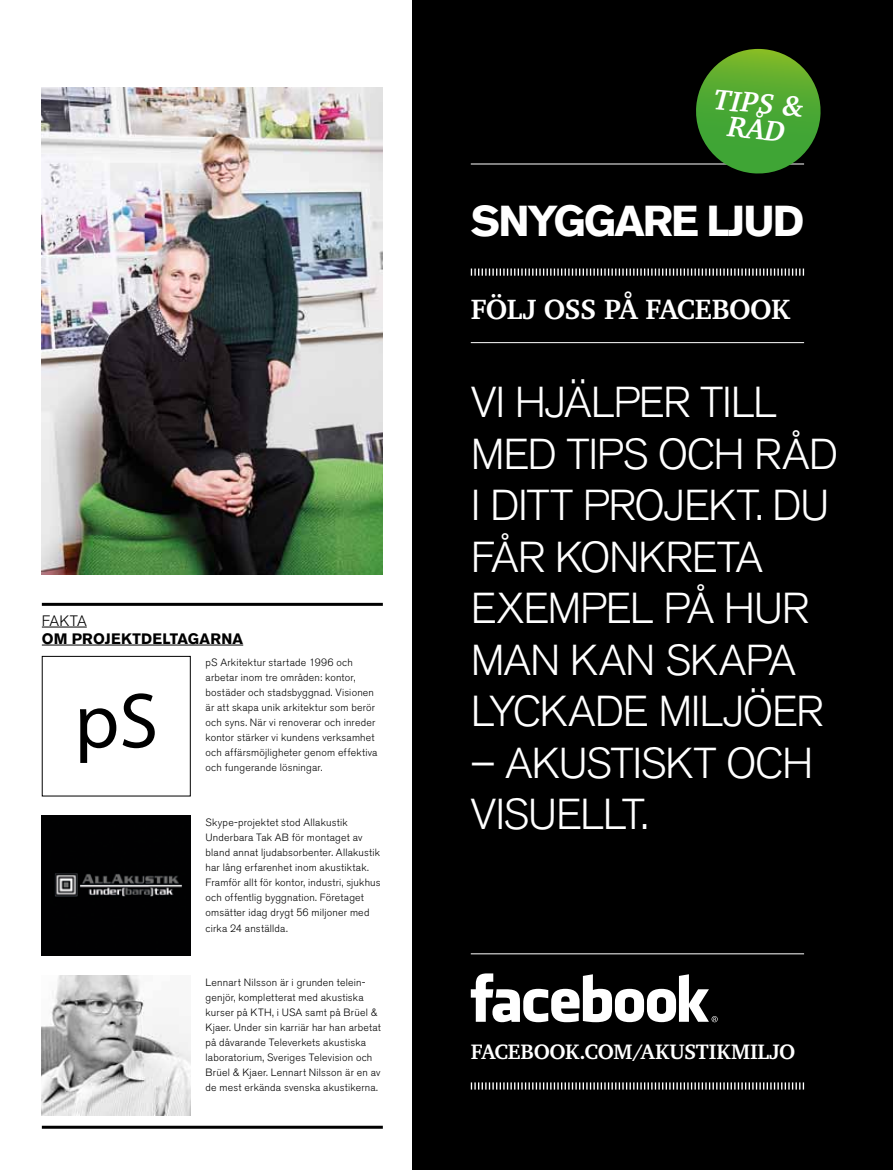
<style>
.page{position:relative;width:893px;height:1170px;background:#fff}
.page>*{position:absolute;margin:0;border:0;box-sizing:border-box;transform-origin:0 0}
.t1{font:300 42.9px/51.4px "Akzidenz Grotesk BE";letter-spacing:-.03em;color:#fff}
.t2{font:700 42.9px "Akzidenz Grotesk BE";letter-spacing:-.045em;color:#fff}
.t3{font:italic 700 29.25px/26px "Charter IT Cby BT";color:#fff;text-align:center}
.t4{font:700 28.65px "Charter IT Cby BT";letter-spacing:-.02em;color:#fff}
.t5{font:700 21.45px "Charter IT Cby BT";letter-spacing:-.01em;color:#fff}
.t6{font:700 15px "Akzidenz Grotesk BE";letter-spacing:.015em;color:#000}
.t7{font:300 15px "Akzidenz Grotesk BE";letter-spacing:-.015em;color:#000}
.t8{font:300 10.5px/15px "Akzidenz Grotesk BE";letter-spacing:.02em;color:#000}
</style>
<div class="page">
<hr style="left:42px;top:626px;width:45px;height:1px;background:#000">
<hr style="left:42px;top:644px;width:201px;height:1px;background:#000">
<div style="left:412px;top:1px;width:480px;height:1168px;background:#000"></div>
<svg style="left:471px;top:268px;width:333px;height:8px"></svg>
<hr style="left:471px;top:163px;width:333px;height:1px;background:#fff">
<hr style="left:471px;top:342px;width:333px;height:1px;background:#fff">
<svg style="left:471px;top:973px;width:247px;height:49px"></svg>
<svg style="left:471px;top:1082px;width:333px;height:7px"></svg>
<hr style="left:471px;top:953px;width:333px;height:1px;background:#fff">
<svg style="left:693px;top:49px;width:128px;height:125px"></svg>
<hr style="left:42px;top:602px;width:341px;height:3px;background:#000">
<hr style="left:42px;top:1125px;width:341px;height:3px;background:#000">
<img style="left:42px;top:815px;width:149px;height:140px">
<svg style="left:80px;top:708px;width:36px;height:54px"></svg>
<svg style="left:123px;top:693px;width:32px;height:55px"></svg>
<div style="left:42px;top:656px;width:149px;height:140px;border:1px solid #000"></div>
<img style="left:42px;top:87px;width:341px;height:487px">
<img style="left:42px;top:975px;width:149px;height:140px">
<h3 class="t7" style="left:42px;top:612px;width:46px">FAKTA</h3>
<h3 class="t6" style="left:42px;top:629px;width:203px">OM PROJEKTDELTAGARNA</h3>
<p class="t8" style="left:206px;top:654px;width:174px">pS Arkitektur startade 1996 och arbetar inom tre områden: kontor, bostäder och stadsbyggnad. Visionen är att skapa unik arkitektur som berör och syns. När vi renoverar och inreder kontor stärker vi kundens verksamhet och affärsmöjligheter genom effektiva och fungerande lösningar.</p>
<p class="t8" style="left:206px;top:815px;width:177px">Skype-projektet stod Allakustik Underbara Tak AB för montaget av bland annat ljudabsorbenter. Allakustik har lång erfarenhet inom akustiktak.<br>Framför allt för kontor, industri, sjukhus och offentlig byggnation. Företaget omsätter idag drygt 56 miljoner med cirka 24 anställda.</p>
<p class="t8" style="left:206px;top:974px;width:177px">Lennart Nilsson är i grunden telein&shy;genjör, kompletterat med akustiska kurser på KTH, i USA samt på Brüel &amp; Kjaer. Under sin karriär har han arbetat på dåvarande Televerkets akustiska laboratorium, Sveriges Television och Brüel &amp; Kjaer. Lennart Nilsson är en av de mest erkända svenska akustikerna.</p>
<h2 class="t3" style="left:715px;top:85px;width:92px;rotate:5deg">TIPS &amp;<br>RÅD</h2>
<h1 class="t2" style="left:471px;top:196px;width:335px">SNYGGARE LJUD</h1>
<h3 class="t4" style="left:471px;top:291px;width:320px">FÖLJ OSS PÅ FACEBOOK</h3>
<h1 class="t1" style="left:471px;top:377px;width:369px">VI HJÄLPER TILL<br>MED TIPS OCH RÅD<br>I DITT PROJEKT. DU<br>FÅR KONKRETA<br>EXEMPEL PÅ HUR<br>MAN KAN SKAPA<br>LYCKADE MILJÖER</h1>
<h1 class="t1" style="left:471px;top:738px;width:344px">– AKUSTISKT OCH<br>VISUELLT.</h1>
<h3 class="t5" style="left:471px;top:1037px;width:326px">FACEBOOK.COM/AKUSTIKMILJO</h3>
</div>
